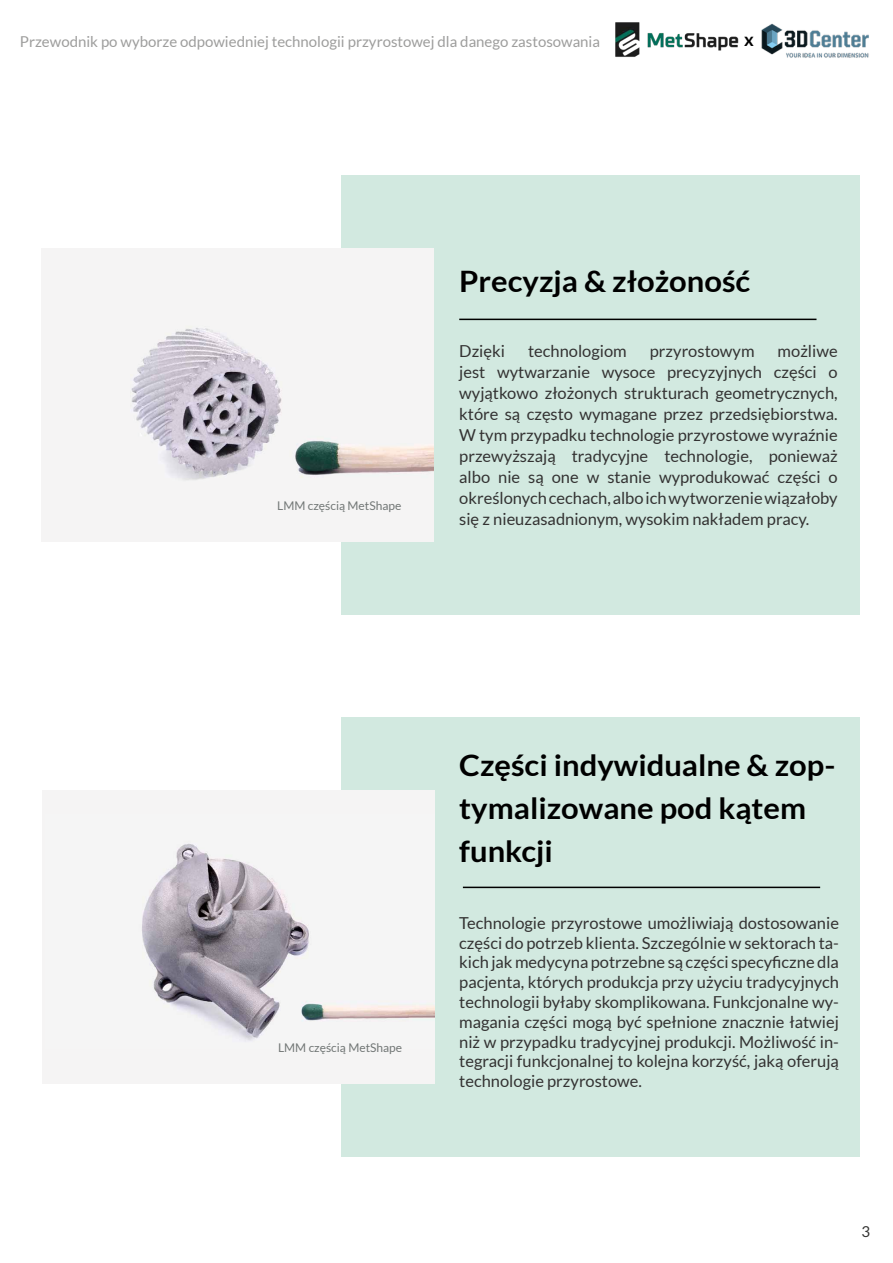
<style>
.page{position:relative;width:893px;height:1263px;background:#fff}
.page>*{position:absolute;margin:0;border:0;box-sizing:border-box;transform-origin:0 0}
.t1{font:700 29.55px/43.2px "Lato";color:#000;scale:1.05 1}
.t2{font:700 18px "Lato";color:#000}
.t3{font:16.5px/21px "Lato";color:#333232;text-align:justify}
.t4{font:15px "Lato";color:#9d9d9c}
.t5{font:15px "Lato";color:#333332}
.t6{font:12px "Lato";color:#727776}
</style>
<div class="page">
<div style="left:341px;top:175px;width:519px;height:440px;background:#d2e9e0"></div>
<div style="left:41px;top:248px;width:393px;height:294px;background:#f5f4f4"></div>
<hr style="left:459px;top:319px;width:357px;height:1px;background:#000">
<img style="left:131px;top:328px;width:303px;height:152px">
<div style="left:341px;top:717px;width:519px;height:440px;background:#d2e9e0"></div>
<div style="left:42px;top:790px;width:392px;height:294px;background:#f5f4f4"></div>
<hr style="left:463px;top:887px;width:357px;height:1px;background:#000">
<img style="left:142px;top:844px;width:292px;height:197px">
<img style="left:615px;top:22px;width:124px;height:35px">
<img style="left:761px;top:23px;width:108px;height:35px">
<p class="t4" style="left:20px;top:33px;width:582px">Przewodnik po wyborze odpowiedniej technologii przyrostowej dla danego zastosowania</p>
<p class="t2" style="left:744px;top:29px;width:11px">x</p>
<p class="t6" style="left:277px;top:499px;width:126px">LMM częścią MetShape</p>
<h1 class="t1" style="left:459px;top:259px;width:279px">Precyzja &amp; złożoność</h1>
<p class="t3" style="left:459px;top:341px;width:380px;text-indent:318px">możliwe jest wytwarzanie wysoce precyzyjnych części o wyjątkowo złożonych strukturach geometrycznych, które są często wymagane przez przedsiębiorstwa.<br>W tym przypadku technologie przyrostowe wyraźnie przewyższają tradycyjne technologie, ponieważ albo nie są one w stanie wyprodukować części o określonych cechach, albo ich wytworzenie wiązałoby się z nieuzasadnionym, wysokim nakładem pracy.</p>
<p class="t3" style="left:459px;top:341px;width:47px">Dzięki</p>
<p class="t3" style="left:528px;top:341px;width:100px">technologiom</p>
<p class="t3" style="left:650px;top:341px;width:106px">przyrostowym</p>
<p class="t6" style="left:278px;top:1041px;width:126px">LMM częścią MetShape</p>
<h1 class="t1" style="left:459px;top:743px;width:360px">Części indywidualne &amp; zop&shy;tymalizowane pod kątem funkcji</h1>
<p class="t3" style="left:459px;top:913px;width:381px;line-height:19.8px">Technologie przyrostowe umożliwiają dostosowanie części do potrzeb klienta. Szczególnie w sektorach ta&shy;kich jak medycyna potrzebne są części specyficzne dla pacjenta, których produkcja przy użyciu tradycyjnych technologii byłaby skomplikowana. Funkcjonalne wy&shy;magania części mogą być spełnione znacznie łatwiej niż w przypadku tradycyjnej produkcji. Możliwość in&shy;tegracji funkcjonalnej to kolejna korzyść, jaką oferują technologie przyrostowe.</p>
<p class="t5" style="left:861px;top:1223px;width:10px">3</p>
</div>
